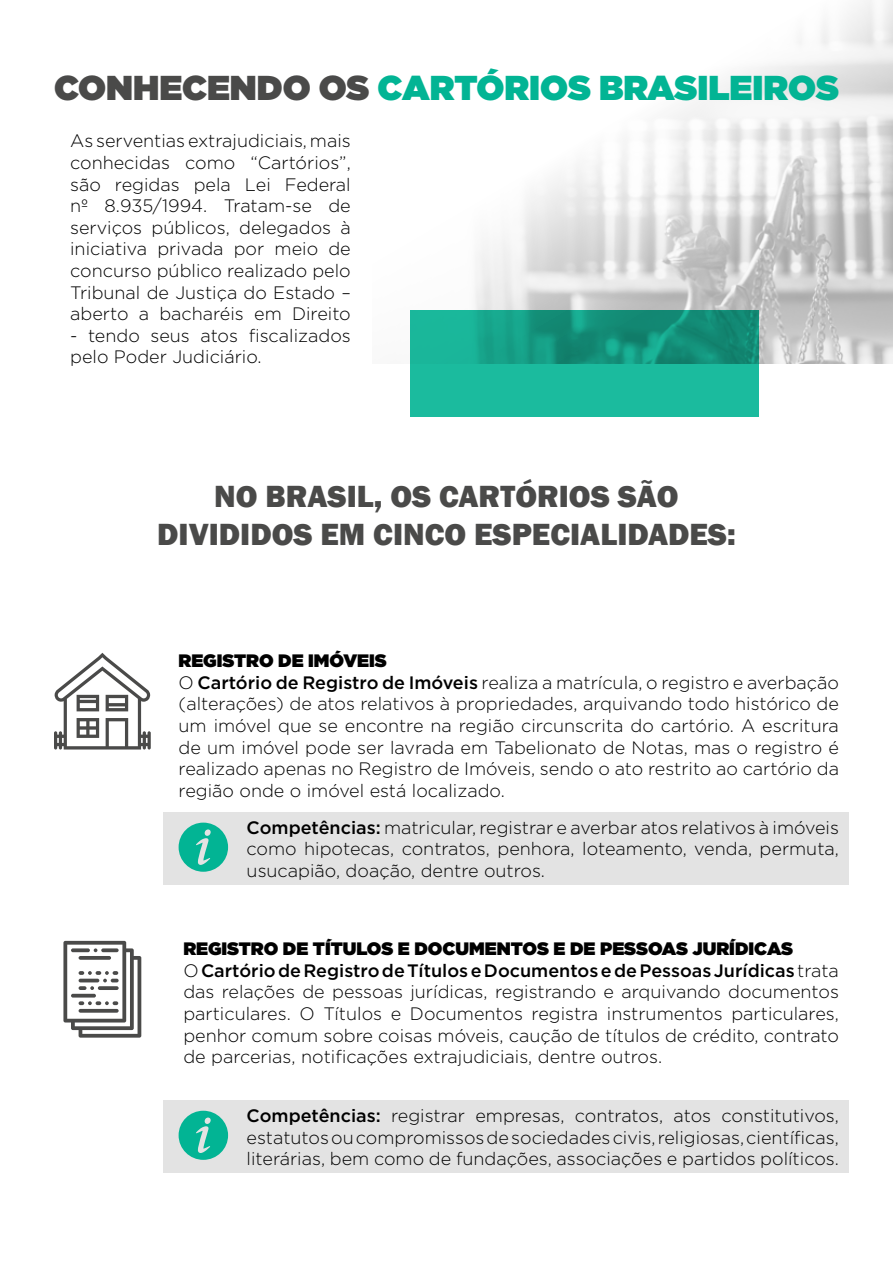
<style>
.page{position:relative;width:893px;height:1263px;background:#fff}
.page>*{position:absolute;margin:0;border:0;box-sizing:border-box;transform-origin:0 0}
.t1{font:900 34.5px "Gotham";color:#02b494}
.t2{font:800 31.5px/37.8px "Franklin Gothic";color:#4a4a49;text-align:center}
.t3{font:300 18px/21.6px "Gotham";color:#000;text-align:justify}
.s1{color:#4a4a49}
.s2{font-weight:900}
.s3{font-weight:500}
</style>
<div class="page">
<div style="left:164px;top:812px;width:685px;height:72px;background:#e3e3e3"></div>
<div style="left:164px;top:1100px;width:685px;height:72px;background:#e3e3e3"></div>
<img style="left:475px;top:0;width:418px;height:363px">
<svg style="left:63px;top:941px;width:78px;height:97px"></svg>
<svg style="left:54px;top:653px;width:97px;height:96px"></svg>
<svg style="left:410px;top:310px;width:349px;height:106px;background:#17a98f"></svg>
<svg style="left:179px;top:823px;width:49px;height:49px"></svg>
<svg style="left:179px;top:1111px;width:49px;height:49px"></svg>
<h1 class="t1" style="left:54px;top:63px;width:786px"><span class="s1">CONHECENDO OS</span> CARTÓRIOS BRASILEIROS</h1>
<p class="t3" style="left:70px;top:130px;width:282px">As serventias extrajudiciais, mais conhecidas como “Cartórios”, são regidas pela Lei Federal nº 8.935/1994. Tratam-se de serviços públicos, delegados à iniciativa privada por meio de concurso público realizado pelo Tribunal de Justiça do Estado – aberto a bacharéis em Direito</p>
<p class="t3" style="left:70px;top:324px;width:282px">- tendo seus atos fiscalizados pelo Poder Judiciário.</p>
<h2 class="t2" style="left:157px;top:477px;width:580px">NO BRASIL, OS CARTÓRIOS SÃO<br>DIVIDIDOS EM CINCO ESPECIALIDADES:</h2>
<p class="t3" style="left:179px;top:649px;width:662px;text-align:left"><span class="s2">REGISTRO DE IMÓVEIS<br></span>O <span class="s3">Cartório de Registro de Imóveis</span> realiza a matrícula, o registro e averbação (alterações) de atos relativos à propriedades, arquivando todo histórico de um imóvel que se encontre na região circunscrita do cartório. A escritura de um imóvel pode ser lavrada em Tabelionato de Notas, mas o registro é realizado apenas no Registro de Imóveis, sendo o ato restrito ao cartório da região onde o imóvel está localizado.</p>
<p class="t3" style="left:247px;top:816px;width:594px"><span class="s3">Competências:</span> matricular, registrar e averbar atos relativos à imóveis como hipotecas, contratos, penhora, loteamento, venda, permuta, usucapião, doação, dentre outros.</p>
<p class="t3" style="left:183px;top:938px;width:657px;text-align:left"><span class="s2">REGISTRO DE TÍTULOS E DOCUMENTOS E DE PESSOAS JURÍDICAS<br></span>O <span class="s3">Cartório de Registro de Títulos e Documentos e de Pessoas Jurídicas</span> trata das relações de pessoas jurídicas, registrando e arquivando documentos particulares. O Títulos e Documentos registra instrumentos particulares, penhor comum sobre coisas móveis, caução de títulos de crédito, contrato de parcerias, notificações extrajudiciais, dentre outros.</p>
<p class="t3" style="left:247px;top:1104px;width:594px"><span class="s3">Competências:</span> registrar empresas, contratos, atos constitutivos, estatutos ou compromissos de sociedades civis, religiosas, científicas, literárias, bem como de fundações, associações e partidos políticos.</p>
</div>
